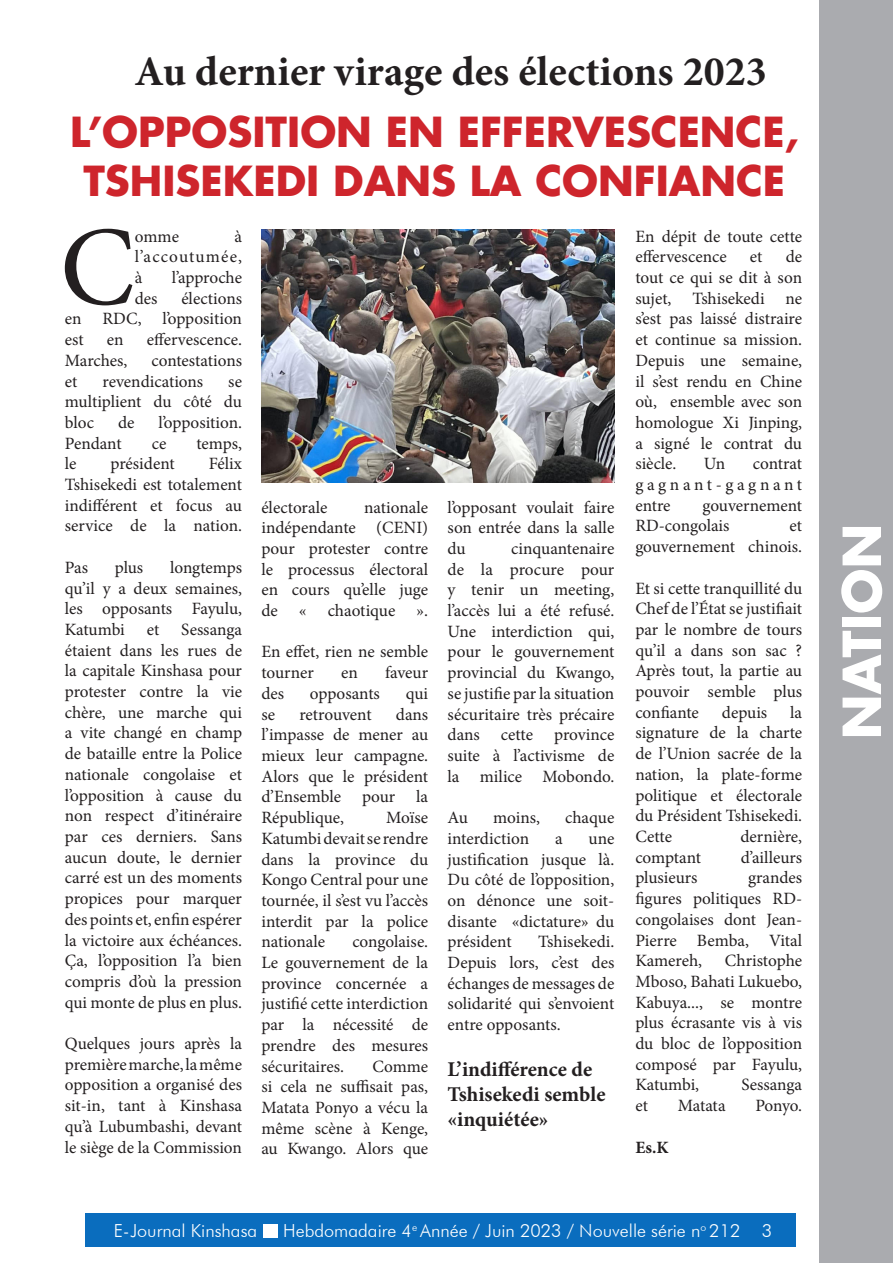
<style>
.page{position:relative;width:893px;height:1263px;background:#fff}
.page>*{position:absolute;margin:0;border:0;box-sizing:border-box;transform-origin:0 0}
.t1{font:112.8px "Minion Pro";color:#231f20}
.t2{font:700 51px "Futura LT";color:#fff}
.t3{font:700 42px "Minion Pro";color:#231f20}
.t4{font:700 40.5px/48.6px "Futura LT";color:#ce252c;text-align:center}
.t5{font:700 21px/25.2px "Minion Pro";color:#231f20}
.t6{font:300 18px "Futura BT";color:#fff}
.t7{font:17.25px/20.7px "Minion Pro";color:#231f20;text-align:justify}
.t8{font:700 17.25px "Minion Pro";color:#231f20}
</style>
<div class="page">
<div style="left:85px;top:1213px;width:711px;height:33px;background:#0a6dbe"></div>
<div style="left:263px;top:1224px;width:14px;height:13px;background:#fff"></div>
<img style="left:261px;top:229px;width:353px;height:254px">
<div style="left:820px;top:0;width:73px;height:1263px;background:#aaabaf"></div>
<p class="t3" style="left:135px;top:42px;width:634px">Au dernier virage des élections 2023</p>
<p class="t4" style="left:70px;top:107px;width:730px">L’OPPOSITION EN EFFERVESCENCE,<br>TSHISEKEDI DANS LA CONFIANCE</p>
<p class="t1" style="left:60px;top:192px;width:77px">C</p>
<p class="t7" style="left:135px;top:226px;width:46px">omme</p>
<p class="t7" style="left:135px;top:226px;width:109px;text-indent:100px">à l’accoutumée, à</p>
<p class="t7" style="left:172px;top:267px;width:72px">l’approche</p>
<p class="t7" style="left:65px;top:288px;width:179px;text-indent:117px">élections en RDC, l’opposition est</p>
<p class="t7" style="left:135px;top:288px;width:24px">des</p>
<p class="t7" style="left:107px;top:329px;width:18px">en</p>
<p class="t7" style="left:147px;top:329px;width:97px">effervescence.</p>
<p class="t7" style="left:65px;top:350px;width:64px">Marches,</p>
<p class="t7" style="left:151px;top:350px;width:92px">contestations</p>
<p class="t7" style="left:65px;top:371px;width:14px">et</p>
<p class="t7" style="left:102px;top:371px;width:102px">revendications</p>
<p class="t7" style="left:65px;top:371px;width:179px;text-indent:163px">se multiplient du côté du bloc</p>
<p class="t7" style="left:118px;top:412px;width:18px">de</p>
<p class="t7" style="left:159px;top:412px;width:85px">l’opposition.</p>
<p class="t7" style="left:65px;top:433px;width:58px">Pendant</p>
<p class="t7" style="left:152px;top:433px;width:16px">ce</p>
<p class="t7" style="left:196px;top:433px;width:47px">temps,</p>
<p class="t7" style="left:65px;top:454px;width:13px">le</p>
<p class="t7" style="left:111px;top:454px;width:66px">président</p>
<p class="t7" style="left:65px;top:454px;width:179px;text-indent:144px">Félix Tshisekedi est totalement indifférent et focus au service de la nation.</p>
<p class="t7" style="left:65px;top:557px;width:25px">Pas</p>
<p class="t7" style="left:115px;top:557px;width:30px">plus</p>
<p class="t7" style="left:65px;top:557px;width:179px;text-indent:105px">longtemps qu’il y a deux semaines, les opposants Fayulu, Katumbi</p>
<p class="t7" style="left:65px;top:619px;width:179px;text-indent:116px">Sessanga étaient dans les rues de la capitale Kinshasa pour protester contre la vie chère, une marche qui a vite changé en champ de bataille entre la Police nationale congolaise et l’opposition à cause du non respect d’itinéraire par ces derniers. Sans aucun doute, le dernier carré est un des moments propices pour marquer des points et, enfin espérer la victoire aux échéances.<br>Ça, l’opposition l’a bien compris d’où la pression qui monte de plus en plus.</p>
<p class="t7" style="left:65px;top:1033px;width:179px">Quelques jours après la première marche, la même opposition a organisé des sit-in, tant à Kinshasa qu’à Lubumbashi, devant le siège de la Commission</p>
<p class="t7" style="left:147px;top:619px;width:14px">et</p>
<p class="t7" style="left:261px;top:497px;width:168px;text-indent:103px">nationale indépendante (CENI) pour protester contre le processus électoral en cours qu’elle juge de « chaotique ».</p>
<p class="t7" style="left:261px;top:642px;width:168px">En effet, rien ne semble tourner</p>
<p class="t7" style="left:261px;top:497px;width:67px">électorale</p>
<p class="t7" style="left:341px;top:662px;width:18px">en</p>
<p class="t7" style="left:385px;top:662px;width:45px">faveur</p>
<p class="t7" style="left:261px;top:683px;width:24px">des</p>
<p class="t7" style="left:310px;top:683px;width:71px">opposants</p>
<p class="t7" style="left:406px;top:683px;width:24px">qui</p>
<p class="t7" style="left:261px;top:704px;width:15px">se</p>
<p class="t7" style="left:299px;top:704px;width:74px">retrouvent</p>
<p class="t7" style="left:261px;top:704px;width:168px;text-indent:135px">dans l’impasse de mener au mieux leur campagne.<br>Alors que le président d’Ensemble pour la République,</p>
<p class="t7" style="left:261px;top:807px;width:168px;text-indent:125px">Moïse Katumbi devait se rendre dans la province du Kongo Central pour une tournée, il s’est vu l’accès interdit par la police nationale</p>
<p class="t7" style="left:261px;top:931px;width:168px;text-indent:91px">congolaise.<br>Le gouvernement de la province concernée a justifié cette interdiction par la nécessité de prendre des mesures sécuritaires.</p>
<p class="t7" style="left:261px;top:1056px;width:168px;text-indent:111px">Comme si cela ne suffisait pas, Matata Ponyo a vécu la même scène à Kenge, au Kwango. Alors que</p>
<p class="t7" style="left:448px;top:497px;width:168px">l’opposant voulait faire son entrée dans la salle du</p>
<p class="t7" style="left:448px;top:538px;width:168px;text-indent:64px">cinquantenaire de la procure pour y tenir un meeting, l’accès lui a été refusé.<br>Une interdiction qui, pour le gouvernement provincial du Kwango, se justifie par la situation sécuritaire très précaire dans cette province suite à l’activisme de la milice Mobondo.</p>
<p class="t7" style="left:448px;top:807px;width:22px">Au</p>
<p class="t7" style="left:493px;top:807px;width:48px">moins,</p>
<p class="t7" style="left:565px;top:807px;width:51px">chaque</p>
<p class="t7" style="left:448px;top:828px;width:83px">interdiction</p>
<p class="t7" style="left:555px;top:828px;width:9px">a</p>
<p class="t7" style="left:448px;top:828px;width:168px;text-indent:141px">une justification jusque là.<br>Du côté de l’opposition, on dénonce une soit&shy;disante «dictature» du président</p>
<p class="t7" style="left:448px;top:931px;width:168px;text-indent:91px">Tshisekedi.<br>Depuis lors, c’est des échanges de messages de solidarité qui s’envoient entre opposants.</p>
<p class="t5" style="left:448px;top:1056px;width:159px">L’indifférence de<br>Tshisekedi semble «inquiétée»</p>
<p class="t7" style="left:635px;top:226px;width:168px">En dépit de toute cette effervescence</p>
<p class="t7" style="left:635px;top:247px;width:168px;text-indent:150px">de tout ce qui se dit à son sujet, Tshisekedi ne s’est pas laissé distraire et continue sa mission.<br>Depuis une semaine, il s’est rendu en Chine où, ensemble avec son homologue Xi Jinping, a signé le contrat du siècle.</p>
<p class="t7" style="left:750px;top:247px;width:14px">et</p>
<p class="t7" style="left:704px;top:454px;width:23px">Un</p>
<p class="t7" style="left:635px;top:454px;width:168px;text-indent:118px">contrat gagnant-gagnant entre</p>
<p class="t7" style="left:635px;top:495px;width:168px;text-indent:67px">gouvernement<br>RD-congolais</p>
<p class="t7" style="left:635px;top:516px;width:168px;text-align:right">et<br>gouvernement chinois.</p>
<p class="t7" style="left:635px;top:578px;width:168px">Et si cette tranquillité du Chef de l’État se justifiait par le nombre de tours qu’il a dans son sac ?<br>Après tout, la partie au pouvoir semble plus confiante</p>
<p class="t7" style="left:635px;top:702px;width:168px;text-indent:155px">la signature de la charte de l’Union sacrée de la nation, la plate-forme politique et électorale du Président Tshisekedi.<br>Cette</p>
<p class="t7" style="left:722px;top:702px;width:47px">depuis</p>
<p class="t7" style="left:740px;top:826px;width:63px">dernière,</p>
<p class="t7" style="left:635px;top:847px;width:67px">comptant</p>
<p class="t7" style="left:741px;top:847px;width:63px">d’ailleurs</p>
<p class="t7" style="left:635px;top:868px;width:64px">plusieurs</p>
<p class="t7" style="left:635px;top:868px;width:168px;text-indent:113px">grandes figures politiques RD&shy;congolaises dont Jean-Pierre Bemba, Vital Kamereh,</p>
<p class="t7" style="left:635px;top:950px;width:168px;text-indent:90px">Christophe Mboso, Bahati Lukuebo, Kabuya..., se montre plus écrasante vis à vis du bloc de l’opposition composé par Fayulu, Katumbi,</p>
<p class="t7" style="left:741px;top:1075px;width:62px">Sessanga</p>
<p class="t7" style="left:635px;top:1095px;width:14px">et</p>
<p class="t7" style="left:678px;top:1095px;width:49px">Matata</p>
<p class="t7" style="left:755px;top:1095px;width:48px">Ponyo.</p>
<p class="t8" style="left:635px;top:1135px;width:35px">Es.K</p>
<p class="t6" style="left:114px;top:1220px;width:145px">E-Journal Kinshasa</p>
<p class="t6" style="left:283px;top:1220px;width:490px">Hebdomadaire 4<sup>e</sup> Année / Juin 2023 / Nouvelle série n<sup>o</sup> 212 3</p>
<p class="t2" style="left:828px;top:739px;width:217px;rotate:-90deg">NATION</p>
</div>
